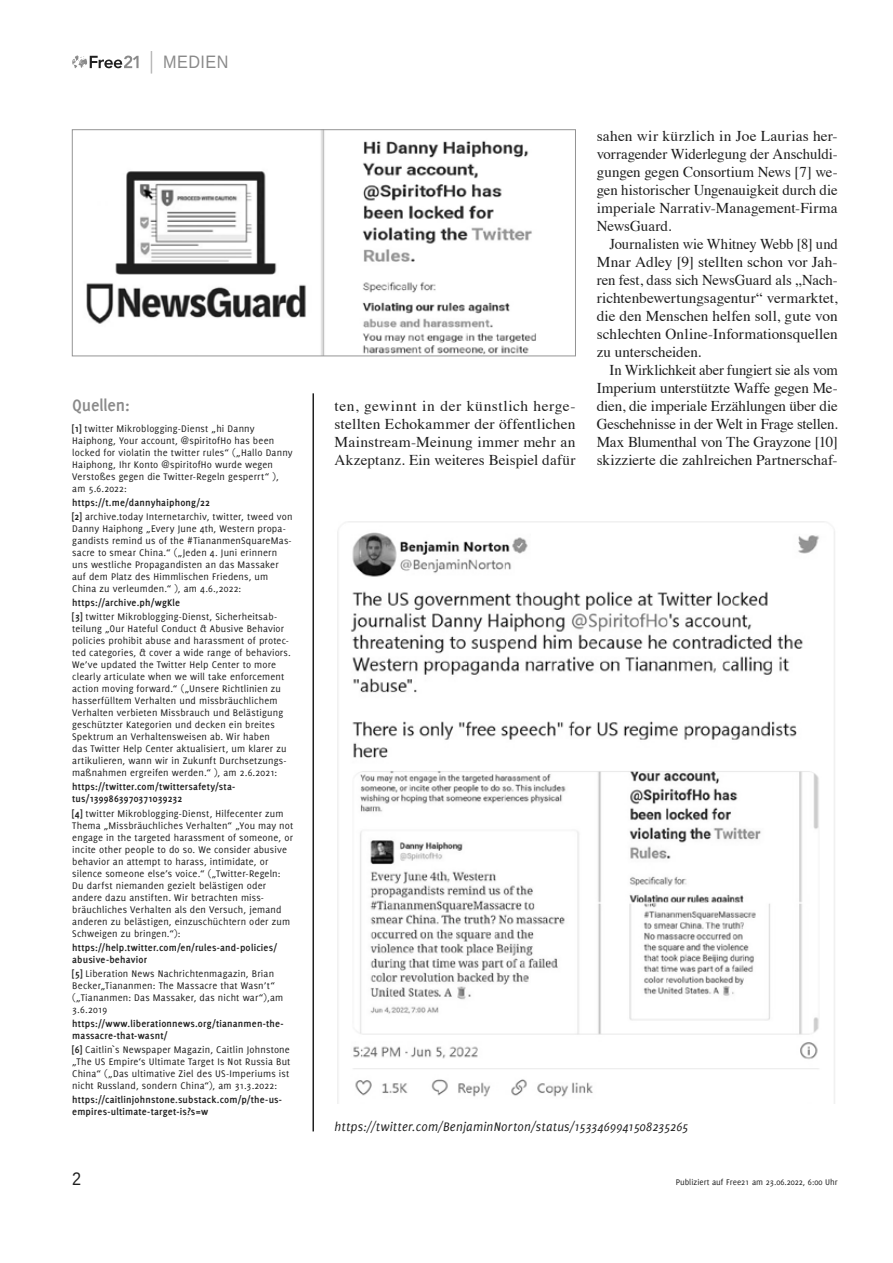
<style>
.page{position:relative;width:893px;height:1263px;background:#fff}
.page>*{position:absolute;margin:0;border:0;box-sizing:border-box;transform-origin:0 0}
.t1{font:700 18px "Delicious";letter-spacing:-.01em;color:#8a8a8a}
.t2{font:18px "Liberation Sans";letter-spacing:.03em;color:#8a8a8a;scale:.9 1}
.t3{font:18px "Liberation Sans";color:#1f1f1f;scale:.9 1}
.t4{font:15px/18px "Times";color:#1f1f1f;text-align:justify}
.t5{font:italic 13.5px "Delicious";letter-spacing:.015em;color:#1f1f1f}
.t6{font:10.5px/12px "Delicious";letter-spacing:.015em;color:#1f1f1f}
.t7{font:700 10.5px/12px "Delicious";letter-spacing:.02em;color:#1f1f1f}
.t8{font:9px "Delicious";color:#1f1f1f}
.s1{font-weight:700}
</style>
<div class="page">
<svg style="left:72px;top:55px;width:67px;height:13px"></svg>
<svg style="left:151px;top:51px;width:1px;height:23px"></svg>
<img style="left:337px;top:521px;width:498px;height:582px">
<img style="left:86px;top:131px;width:450px;height:223px">
<div style="left:72px;top:129px;width:504px;height:227px;border:1px solid #949494"></div>
<hr style="left:312px;top:393px;width:2px;height:738px;background:#1f1f1f">
<h1 class="t2" style="left:163px;top:51px;width:74px">MEDIEN</h1>
<h1 class="t1" style="left:72px;top:395px;width:59px">Quellen:</h1>
<p class="t6" style="left:72px;top:422px;width:222px"><span class="s1">[1]</span> twitter Mikroblogging-Dienst „hi Danny Haiphong, Your account, @spiritofHo has been locked for violatin the twitter rules“ („Hallo Danny Haiphong, Ihr Konto @spiritofHo wurde wegen Verstoßes gegen die Twitter-Regeln gesperrt“ ), am 5.6.2022:</p>
<p class="t6" style="left:72px;top:495px;width:222px;line-height:14.1px"><span class="s1">https://t.me/dannyhaiphong/22<br>[2]</span> archive.today Internetarchiv, twitter, tweed von</p>
<p class="t6" style="left:72px;top:522px;width:221px">Danny Haiphong „Every June 4th, Western propa&shy;gandists remind us of the #TiananmenSquareMas&shy;sacre to smear China.“ („Jeden 4. Juni erinnern uns westliche Propagandisten an das Massaker auf dem Platz des Himmlischen Friedens, um China zu verleumden.“ ), am 4.6.,2022:</p>
<p class="t6" style="left:72px;top:595px;width:206px;line-height:14.1px"><span class="s1">https://archive.ph/wgKle<br>[3]</span> twitter Mikroblogging-Dienst, Sicherheitsab-</p>
<p class="t6" style="left:72px;top:623px;width:220px">teilung „Our Hateful Conduct &amp; Abusive Behavior policies prohibit abuse and harassment of protec&shy;ted categories, &amp; cover a wide range of behaviors.<br>We’ve updated the Twitter Help Center to more clearly articulate when we will take enforcement action moving forward.“ („Unsere Richtlinien zu hasserfülltem Verhalten und missbräuchlichem Verhalten verbieten Missbrauch und Belästigung geschützter Kategorien und decken ein breites Spektrum an Verhaltensweisen ab. Wir haben<br>das Twitter Help Center aktualisiert, um klarer zu artikulieren, wann wir in Zukunft Durchsetzungs&shy;maßnahmen ergreifen werden.“ ), am 2.6.2021:</p>
<p class="t7" style="left:72px;top:781px;width:165px">https://twitter.com/twittersafety/sta&shy;tus/1399863970371039232</p>
<p class="t6" style="left:72px;top:807px;width:223px"><span class="s1">[4]</span> twitter Mikroblogging-Dienst, Hilfecenter zum Thema „Missbräuchliches Verhalten“ „You may not engage in the targeted harassment of someone, or incite other people to do so. We consider abusive behavior an attempt to harass, intimidate, or silence someone else’s voice.“ („Twitter-Regeln:<br>Du darfst niemanden gezielt belästigen oder andere dazu anstiften. Wir betrachten miss&shy;bräuchliches Verhalten als den Versuch, jemand anderen zu belästigen, einzuschüchtern oder zum Schweigen zu bringen.“):</p>
<p class="t7" style="left:72px;top:941px;width:206px">https://help.twitter.com/en/rules-and-policies/ abusive-behavior</p>
<p class="t6" style="left:72px;top:967px;width:212px"><span class="s1">[5]</span> Liberation News Nachrichtenmagazin, Brian Becker„Tiananmen: The Massacre that Wasn’t“ („Tiananmen: Das Massaker, das nicht war“),am 3.6.2019</p>
<p class="t7" style="left:72px;top:1017px;width:213px">https://www.liberationnews.org/tiananmen-the&shy;massacre-that-wasnt/</p>
<p class="t6" style="left:72px;top:1043px;width:220px;text-align:justify"><span class="s1">[6]</span> Caitlin`s Newspaper Magazin, Caitlin Johnstone „The US Empire‘s Ultimate Target Is Not Russia But China“ („Das ultimative Ziel des US-Imperiums ist nicht Russland, sondern China“), am 31.3.2022:</p>
<p class="t7" style="left:72px;top:1094px;width:211px">https://caitlinjohnstone.substack.com/p/the-us&shy;empires-ultimate-target-is?s=w</p>
<h2 class="t4" style="left:334px;top:396px;width:242px">ten, gewinnt in der künstlich herge&shy;stellten Echokammer der öffentlichen Mainstream-Meinung immer mehr an Akzeptanz. Ein weiteres Beispiel dafür</h2>
<h2 class="t4" style="left:597px;top:126px;width:242px">sahen wir kürzlich in Joe Laurias her&shy;vorragender Widerlegung der Anschuldi&shy;gungen gegen Consortium News [7] we&shy;gen historischer Ungenauigkeit durch die imperiale Narrativ-Management-Firma NewsGuard.</h2>
<p class="t4" style="left:597px;top:234px;width:242px;text-indent:13px">Journalisten wie Whitney Webb [8] und Mnar Adley [9] stellten schon vor Jah&shy;ren fest, dass sich NewsGuard als „Nach&shy;richtenbewertungsagentur“ vermarktet, die den Menschen helfen soll, gute von schlechten Online-Informationsquellen zu unterscheiden.</p>
<p class="t4" style="left:597px;top:360px;width:242px;text-indent:13px">In Wirklichkeit aber fungiert sie als vom Imperium unterstützte Waffe gegen Me&shy;dien, die imperiale Erzählungen über die Geschehnisse in der Welt in Frage stellen.<br>Max Blumenthal von The Grayzone [10] skizzierte die zahlreichen Partnerschaf-</p>
<p class="t5" style="left:334px;top:1119px;width:355px">https://twitter.com/BenjaminNorton/status/1533469941508235265</p>
<h1 class="t3" style="left:72px;top:1168px;width:12px">2</h1>
<p class="t8" style="left:676px;top:1177px;width:163px">Publiziert auf Free21 am 23.06.2022, 6:00 Uhr</p>
</div>
